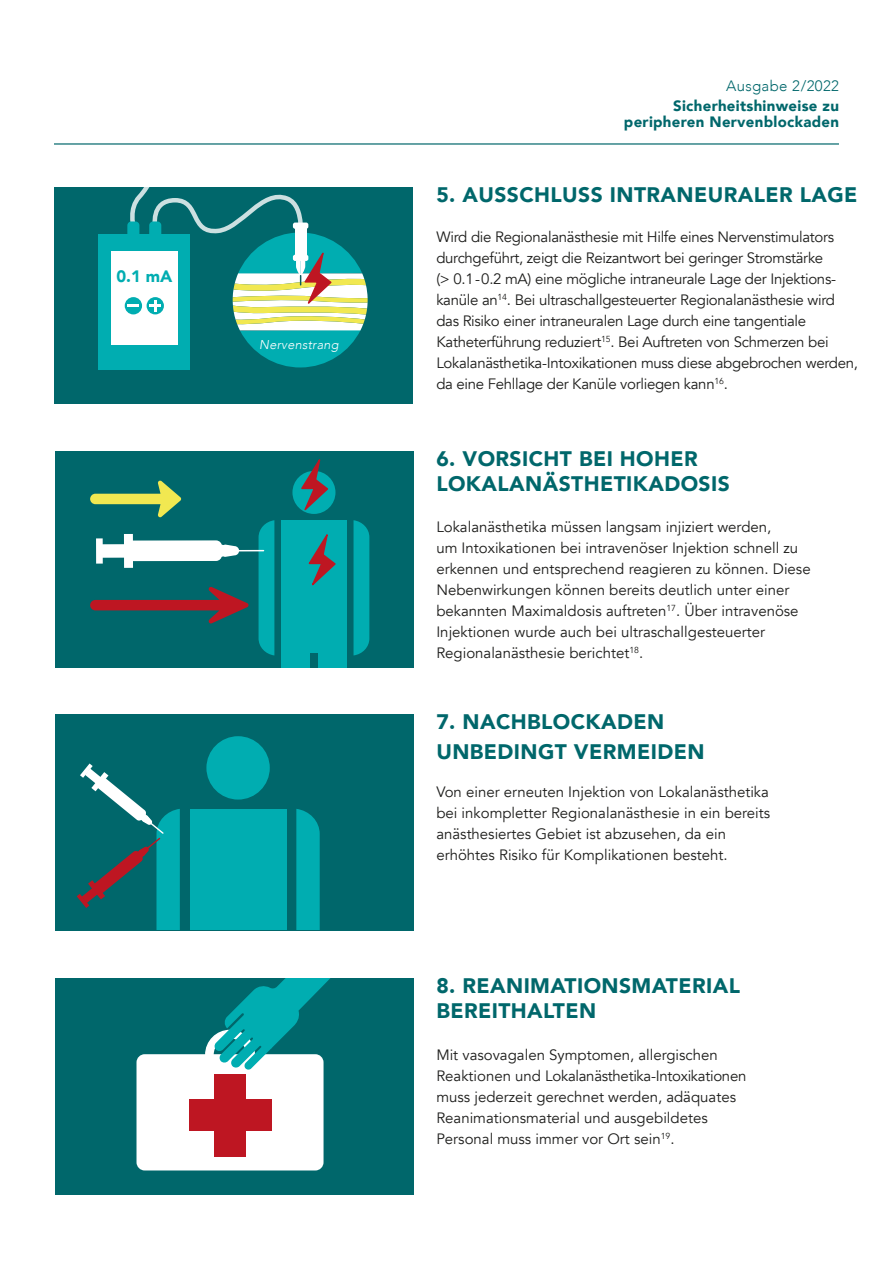
<style>
.page{position:relative;width:893px;height:1263px;background:#fff}
.page>*{position:absolute;margin:0;border:0;box-sizing:border-box;transform-origin:0 0}
.t1{font:900 21px/25.2px "Avenir";letter-spacing:.02em;color:#00676b}
.t2{font:900 16.5px "Avenir";color:#00adb1}
.t3{font:15px/21px "Avenir";color:#1d1d1b}
.t4{font:15px/21px "Avenir";letter-spacing:-.02em;color:#1d1d1b}
.t5{font:900 15px/16.5px "Avenir";letter-spacing:.02em;color:#00676b;text-align:right}
.t6{font:300 15px "Avenir";letter-spacing:.02em;color:#00676b}
.t7{font:italic 300 12.75px "Avenir";letter-spacing:.02em;color:#fff}
</style>
<div class="page">
<div style="left:55px;top:451px;width:358px;height:216px;background:#00676b"></div>
<div style="left:354px;top:520px;width:15px;height:135px;background:#00adb1"></div>
<div style="left:281px;top:520px;width:66px;height:133px;background:#00adb1"></div>
<div style="left:281px;top:633px;width:29px;height:34px;background:#00adb1"></div>
<div style="left:318px;top:633px;width:29px;height:34px;background:#00adb1"></div>
<div style="left:292px;top:471px;width:43px;height:43px;background:#00adb1;border-radius:50%"></div>
<svg style="left:300px;top:459px;width:30px;height:55px"></svg>
<svg style="left:308px;top:534px;width:28px;height:52px"></svg>
<svg style="left:90px;top:480px;width:184px;height:175px"></svg>
<div style="left:55px;top:714px;width:358px;height:217px;background:#00676b"></div>
<svg style="left:296px;top:809px;width:24px;height:120px;background:#00a7ab"></svg>
<div style="left:190px;top:809px;width:96px;height:120px;background:#00adb1"></div>
<div style="left:206px;top:736px;width:64px;height:63px;background:#00adb1;border-radius:50%"></div>
<svg style="left:77px;top:763px;width:103px;height:166px"></svg>
<div style="left:55px;top:978px;width:358px;height:217px;background:#00676b"></div>
<div style="left:137px;top:1054px;width:187px;height:116px;background:#fff;border-radius:8px"></div>
<div style="left:214px;top:1074px;width:32px;height:82px;background:#be1622"></div>
<div style="left:189px;top:1099px;width:82px;height:32px;background:#be1622"></div>
<svg style="left:204px;top:978px;width:126px;height:102px"></svg>
<div style="left:54px;top:187px;width:358px;height:217px;background:#00676b"></div>
<div style="left:99px;top:234px;width:91px;height:136px;background:#00adb1"></div>
<div style="left:111px;top:251px;width:66px;height:93px;background:#fff"></div>
<svg style="left:125px;top:297px;width:17px;height:17px"></svg>
<svg style="left:128px;top:187px;width:240px;height:181px"></svg>
<hr style="left:54px;top:143px;width:785px;height:2px;background:#00676b">
<p class="t2" style="left:116px;top:262px;width:57px">0.1 mA</p>
<p class="t7" style="left:259px;top:337px;width:81px">Nervenstrang</p>
<p class="t6" style="left:726px;top:77px;width:114px">Ausgabe 2/2022</p>
<p class="t5" style="left:624px;top:97px;width:217px">Sicherheitshinweise zu peripheren Nervenblockaden</p>
<h1 class="t1" style="left:436px;top:181px;width:422px">5. AUSSCHLUSS INTRANEURALER LAGE</h1>
<p class="t4" style="left:436px;top:226px;width:423px">Wird die Regionalanästhesie mit Hilfe eines Nervenstimulators durchgeführt, zeigt die Reizantwort bei geringer Stromstärke<br>(&gt; 0.1-0.2 mA) eine mögliche intraneurale Lage der Injektions&shy;kanüle an<sup>14</sup>. Bei ultraschallgesteuerter Regionalanästhesie wird das Risiko einer intraneuralen Lage durch eine tangentiale Katheterführung reduziert<sup>15</sup>. Bei Auftreten von Schmerzen bei Lokalanästhetika-Intoxikationen muss diese abgebrochen werden, da eine Fehllage der Kanüle vorliegen kann<sup>16</sup>.</p>
<h1 class="t1" style="left:436px;top:445px;width:295px">6. VORSICHT BEI HOHER<br>LOKALANÄSTHETIKADOSIS</h1>
<p class="t3" style="left:436px;top:517px;width:376px">Lokalanästhetika müssen langsam injiziert werden,<br>um Intoxikationen bei intravenöser Injektion schnell zu erkennen und entsprechend reagieren zu können. Diese Nebenwirkungen können bereits deutlich unter einer bekannten Maximaldosis auftreten<sup>17</sup>. Über intravenöse Injektionen wurde auch bei ultraschallgesteuerter Regionalanästhesie berichtet<sup>18</sup>.</p>
<h1 class="t1" style="left:436px;top:706px;width:270px;line-height:30px">7. NACHBLOCKADEN<br>UNBEDINGT VERMEIDEN</h1>
<p class="t3" style="left:436px;top:782px;width:335px">Von einer erneuten Injektion von Lokalanästhetika bei inkompletter Regionalanästhesie in ein bereits anästhesiertes Gebiet ist abzusehen, da ein erhöhtes Risiko für Komplikationen besteht.</p>
<h1 class="t1" style="left:436px;top:972px;width:305px">8. REANIMATIONSMATERIAL<br>BEREITHALTEN</h1>
<p class="t3" style="left:436px;top:1044px;width:312px">Mit vasovagalen Symptomen, allergischen Reaktionen und Lokalanästhetika-Intoxikationen muss jederzeit gerechnet werden, adäquates Reanimationsmaterial und ausgebildetes Personal muss immer vor Ort sein<sup>19</sup>.</p>
</div>
